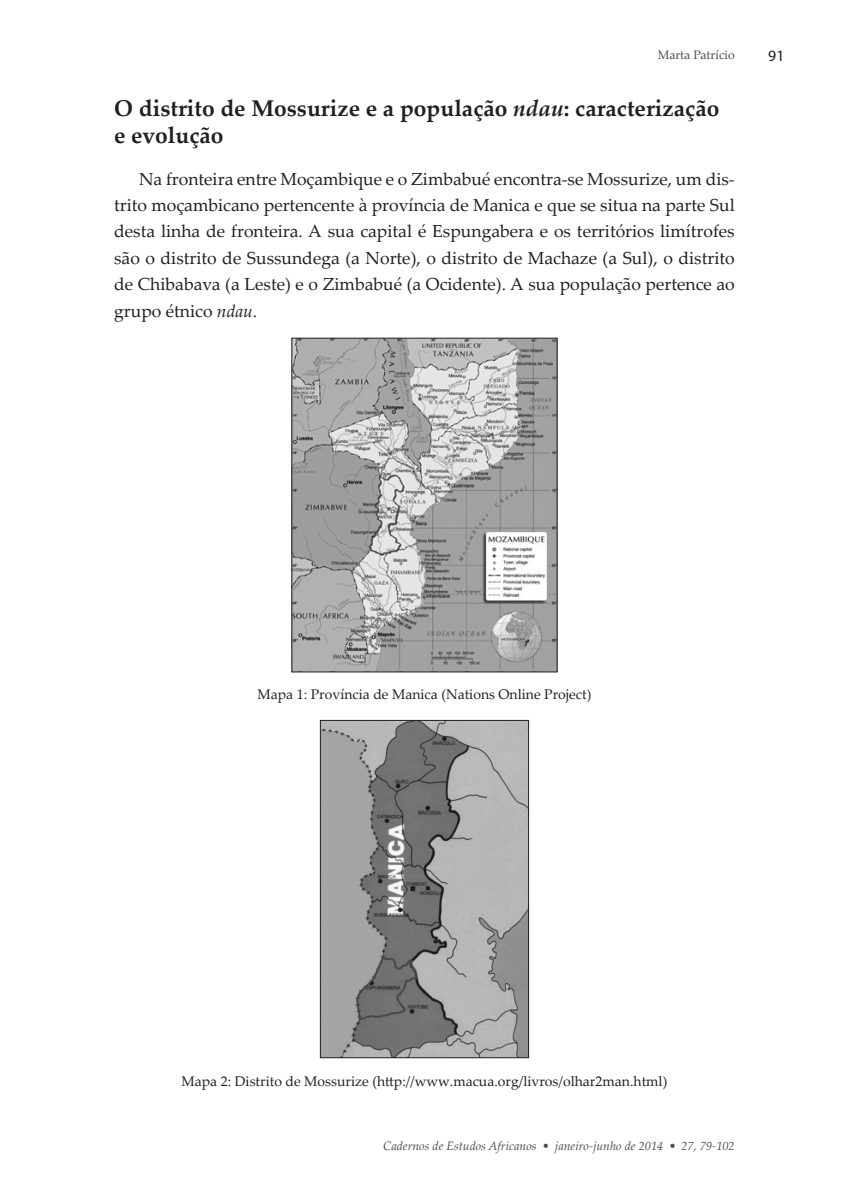
<style>
.page{position:relative;width:844px;height:1191px;background:#fff}
.page>*{position:absolute;margin:0;border:0;box-sizing:border-box;transform-origin:0 0}
.SUBTÍTULO_ONE{font:700 22.75px/27.3px "Palatino Linotype";color:#231f20}
.Estilo_de_párrafo_1{font:17.5px/26.4px "Palatino Linotype";color:#231f20;text-align:justify}
.t1{font:15.75px "Myriad Pro";color:#231f20}
.TÍTULO_QUADROS{font:14px "Palatino Linotype";color:#231f20}
.t2{font:italic 12.25px "Palatino Linotype";color:#4b4c4d}
.t3{font:12.25px "Palatino Linotype";color:#4b4c4d}
.s1{font-style:italic}
</style>
<div class="page">
<img style="left:293px;top:340px;width:262px;height:330px">
<div style="left:291px;top:338px;width:266px;height:334px;border:1px solid #231f20"></div>
<img style="left:322px;top:722px;width:205px;height:334px">
<div style="left:320px;top:720px;width:209px;height:338px;border:1px solid #231f20"></div>
<p class="t3" style="left:657px;top:46px;width:78px">Marta Patrício</p>
<p class="t1" style="left:768px;top:46px;width:18px">91</p>
<p class="SUBTÍTULO_ONE" style="left:114px;top:94px;width:606px">O distrito de Mossurize e a população <span class="s1">ndau</span>: caracterização e evolução</p>
<p class="Estilo_de_párrafo_1" style="left:114px;top:165px;width:622px;text-indent:25px">Na fronteira entre Moçambique e o Zimbabué encontra-se Mossurize, um dis&shy;trito moçambicano pertencente à província de Manica e que se situa na parte Sul desta linha de fronteira. A sua capital é Espungabera e os territórios limítrofes são o distrito de Sussundega (a Norte), o distrito de Machaze (a Sul), o distrito de Chibabava (a Leste) e o Zimbabué (a Ocidente). A sua população pertence ao grupo étnico <span class="s1">ndau</span>.</p>
<p class="TÍTULO_QUADROS" style="left:257px;top:684px;width:335px">Mapa 1: Província de Manica (Nations Online Project)</p>
<p class="TÍTULO_QUADROS" style="left:181px;top:1071px;width:487px">Mapa 2: Distrito de Mossurize (http://www.macua.org/livros/olhar2man.html)</p>
<p class="t2" style="left:383px;top:1137px;width:353px">Cadernos de Estudos Africanos • janeiro-junho de 2014 • 27, 79-102</p>
</div>
